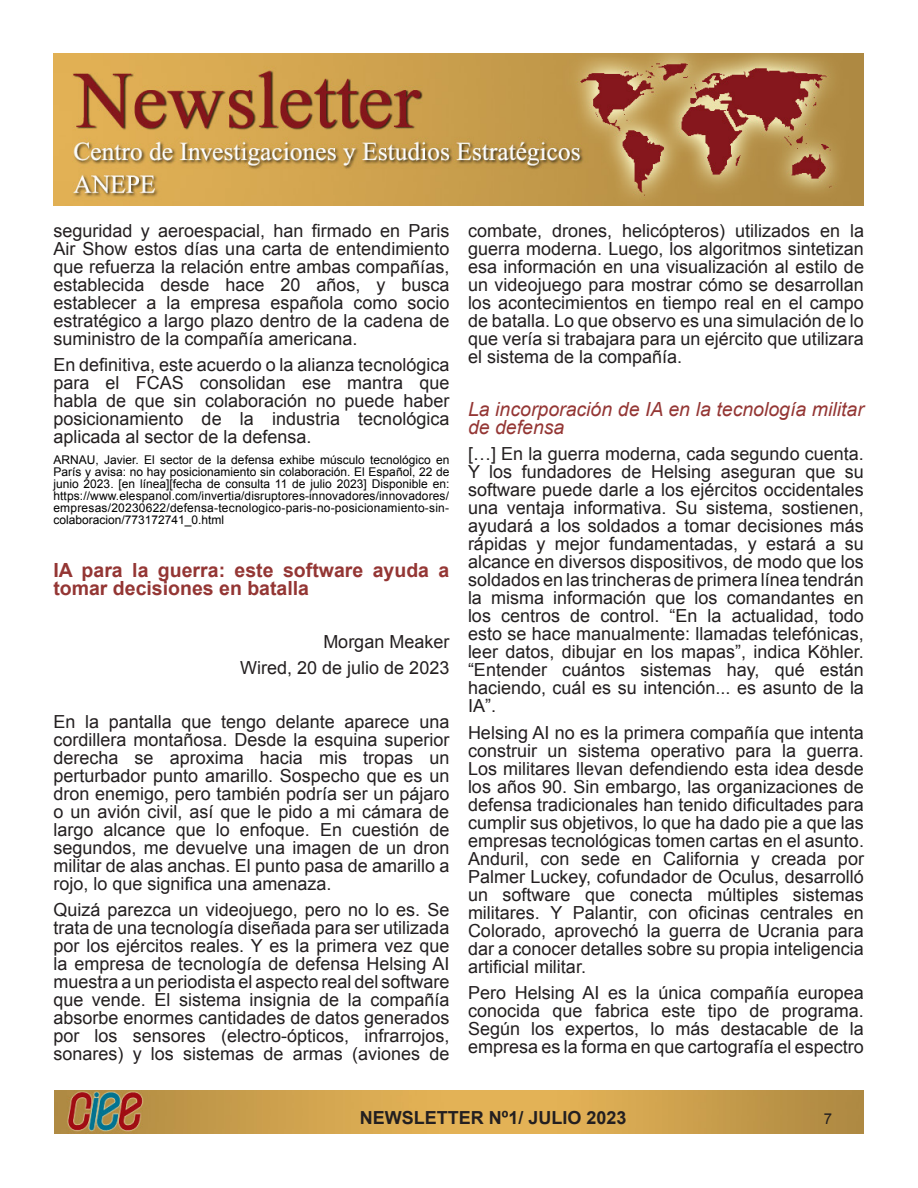
<style>
.page{position:relative;width:918px;height:1188px;background:#fff}
.page>*{position:absolute;margin:0;border:0;box-sizing:border-box;transform-origin:0 0}
.t1{font:700 19.5px/18px "Arial";color:#943634}
.t2{font:italic 19.5px/18px "Arial";color:#943634}
.t3{font:18px/18px "Arial";color:#231f20;text-align:justify}
.t4{font:700 18px "Arial";color:#231f20}
.t5{font:15px "Arial";color:#231f20}
.t6{font:12px/12px "Arial";color:#000;text-align:justify}
</style>
<div class="page">
<img style="left:54px;top:1090px;width:810px;height:43px">
<img style="left:53px;top:54px;width:811px;height:151px">
<p class="t3" style="left:53px;top:222px;width:398px">seguridad y aeroespacial, han firmado en Paris Air Show estos días una carta de entendimiento que refuerza la relación entre ambas compañías, establecida desde hace 20 años, y busca establecer a la empresa española como socio estratégico a largo plazo dentro de la cadena de suministro de la compañía americana.</p>
<p class="t3" style="left:53px;top:356px;width:397px">En definitiva, este acuerdo o la alianza tecnológica para el FCAS consolidan ese mantra que habla de que sin colaboración no puede haber posicionamiento de la industria tecnológica aplicada al sector de la defensa.</p>
<p class="t6" style="left:53px;top:454px;width:398px">ARNAU, Javier. El sector de la defensa exhibe músculo tecnológico en París y avisa: no hay posicionamiento sin colaboración. El Español, 22 de junio 2023. [en línea][fecha de consulta 11 de julio 2023] Disponible en: https://www.elespanol.com/invertia/disruptores-innovadores/innovadores/ empresas/20230622/defensa-tecnologico-paris-no-posicionamiento-sin&shy;colaboracion/773172741_0.html</p>
<p class="t1" style="left:53px;top:562px;width:398px">IA para la guerra: este software ayuda a tomar decisiones en batalla</p>
<p class="t3" style="left:323px;top:633px;width:128px">Morgan Meaker</p>
<p class="t3" style="left:240px;top:659px;width:211px">Wired, 20 de julio de 2023</p>
<p class="t3" style="left:53px;top:712px;width:398px">En la pantalla que tengo delante aparece una cordillera montañosa. Desde la esquina superior derecha se aproxima hacia mis tropas un perturbador punto amarillo. Sospecho que es un dron enemigo, pero también podría ser un pájaro o un avión civil, así que le pido a mi cámara de largo alcance que lo enfoque. En cuestión de segundos, me devuelve una imagen de un dron militar de alas anchas. El punto pasa de amarillo a rojo, lo que significa una amenaza.</p>
<p class="t3" style="left:53px;top:901px;width:398px">Quizá parezca un videojuego, pero no lo es. Se trata de una tecnología diseñada para ser utilizada por los ejércitos reales. Y es la primera vez que la empresa de tecnología de defensa Helsing AI muestra a un periodista el aspecto real del software que vende. El sistema insignia de la compañía absorbe enormes cantidades de datos generados por los sensores (electro-ópticos, infrarrojos, sonares) y los sistemas de armas (aviones de</p>
<p class="t3" style="left:468px;top:222px;width:398px">combate, drones, helicópteros) utilizados en la guerra moderna. Luego, los algoritmos sintetizan esa información en una visualización al estilo de un videojuego para mostrar cómo se desarrollan los acontecimientos en tiempo real en el campo de batalla. Lo que observo es una simulación de lo que vería si trabajara para un ejército que utilizara el sistema de la compañía.</p>
<p class="t2" style="left:468px;top:400px;width:397px">La incorporación de IA en la tecnología militar de defensa</p>
<p class="t3" style="left:468px;top:445px;width:398px">[…] En la guerra moderna, cada segundo cuenta.<br>Y los fundadores de Helsing aseguran que su software puede darle a los ejércitos occidentales una ventaja informativa. Su sistema, sostienen, ayudará a los soldados a tomar decisiones más rápidas y mejor fundamentadas, y estará a su alcance en diversos dispositivos, de modo que los soldados en las trincheras de primera línea tendrán la misma información que los comandantes en los centros de control. “En la actualidad, todo esto se hace manualmente: llamadas telefónicas, leer datos, dibujar en los mapas”, indica Köhler. “Entender cuántos sistemas hay, qué están haciendo, cuál es su intención... es asunto de la IA”.</p>
<p class="t3" style="left:468px;top:724px;width:398px">Helsing AI no es la primera compañía que intenta construir un sistema operativo para la guerra.<br>Los militares llevan defendiendo esta idea desde los años 90. Sin embargo, las organizaciones de defensa tradicionales han tenido dificultades para cumplir sus objetivos, lo que ha dado pie a que las empresas tecnológicas tomen cartas en el asunto.<br>Anduril, con sede en California y creada por Palmer Luckey, cofundador de Oculus, desarrolló un software que conecta múltiples sistemas militares. Y Palantir, con oficinas centrales en Colorado, aprovechó la guerra de Ucrania para dar a conocer detalles sobre su propia inteligencia artificial militar.</p>
<p class="t3" style="left:468px;top:984px;width:397px">Pero Helsing AI es la única compañía europea conocida que fabrica este tipo de programa.<br>Según los expertos, lo más destacable de la empresa es la forma en que cartografía el espectro</p>
<p class="t4" style="left:360px;top:1106px;width:268px">NEWSLETTER Nº1/ JULIO 2023</p>
<p class="t5" style="left:824px;top:1109px;width:10px">7</p>
</div>
